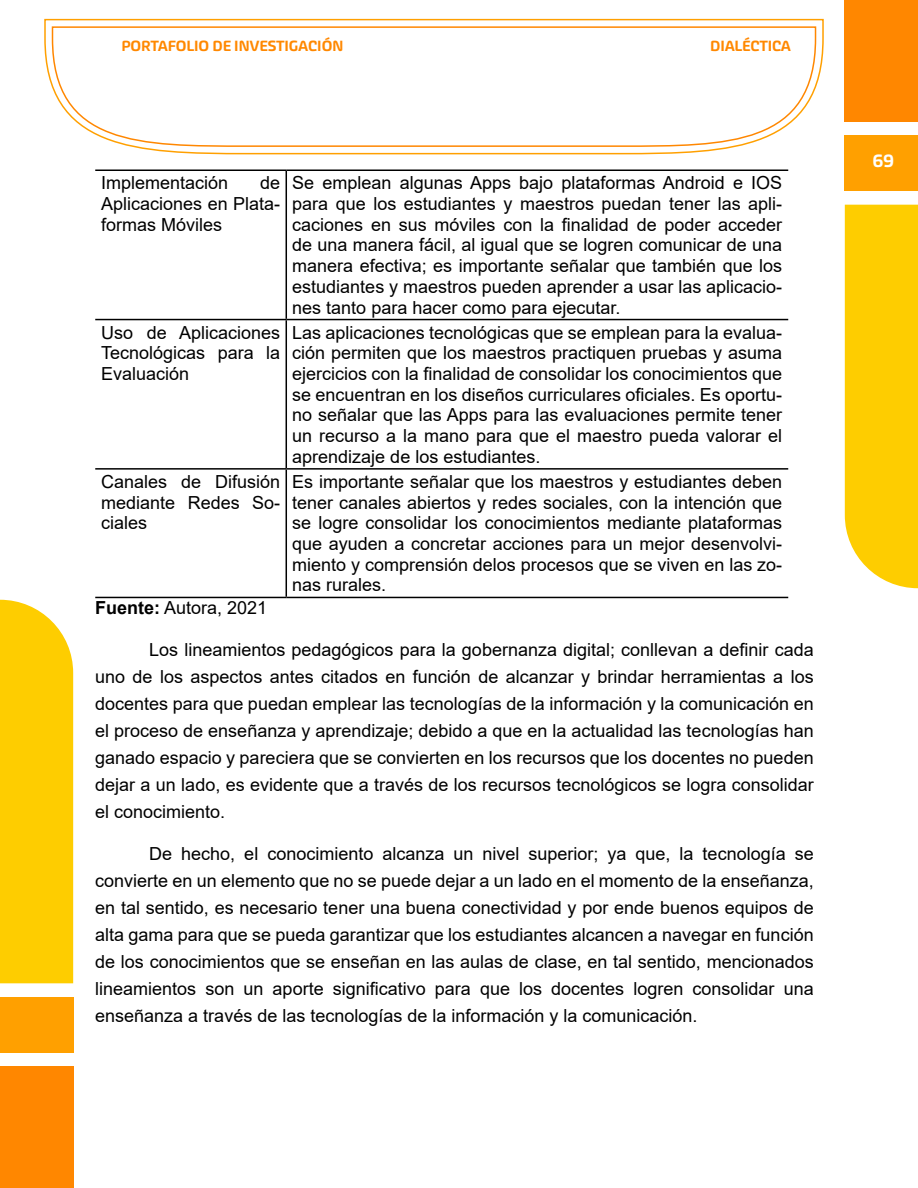
<style>
.page{position:relative;width:918px;height:1188px;background:#fff}
.page>*{position:absolute;margin:0;border:0;box-sizing:border-box;transform-origin:0 0}
.t1{font:18px/20.7px "Arial";color:#000;text-align:justify}
.t2{font:500 18px "Akceler Aalt";color:#fff}
.t3{font:500 15px "Akceler Aalt";color:#f80}
.s1{font-weight:700}
</style>
<div class="page">
<div style="left:845px;top:0;width:73px;height:122px;background:#ff8700"></div>
<div style="left:845px;top:135px;width:73px;height:56px;background:#ffa000"></div>
<div style="left:845px;top:205px;width:73px;height:383px;background:#fecd00"></div>
<div style="left:0;top:1066px;width:73px;height:122px;background:#ff8700"></div>
<div style="left:0;top:997px;width:73px;height:56px;background:#ffa000"></div>
<div style="left:0;top:600px;width:73px;height:383px;background:#fecd00"></div>
<svg style="left:44px;top:18px;width:780px;height:137px"></svg>
<svg style="left:51px;top:26px;width:766px;height:122px"></svg>
<hr style="left:95px;top:170px;width:191px;height:1px;background:#000">
<hr style="left:286px;top:170px;width:502px;height:1px;background:#000">
<hr style="left:286px;top:171px;width:1px;height:148px;background:#000">
<hr style="left:95px;top:319px;width:191px;height:1px;background:#000">
<hr style="left:286px;top:319px;width:502px;height:1px;background:#000">
<hr style="left:286px;top:320px;width:1px;height:148px;background:#000">
<hr style="left:95px;top:468px;width:191px;height:2px;background:#000">
<hr style="left:286px;top:468px;width:502px;height:2px;background:#000">
<hr style="left:286px;top:470px;width:1px;height:127px;background:#000">
<hr style="left:95px;top:597px;width:191px;height:1px;background:#000">
<hr style="left:286px;top:597px;width:502px;height:1px;background:#000">
<p class="t3" style="left:122px;top:35px;width:223px">PORTAFOLIO DE INVESTIGACIÓN</p>
<p class="t3" style="left:710px;top:35px;width:82px">DIALÉCTICA</p>
<p class="t1" style="left:101px;top:173px;width:181px;text-indent:159px">de Aplicaciones en Plata&shy;formas Móviles</p>
<p class="t1" style="left:292px;top:173px;width:491px">Se emplean algunas Apps bajo plataformas Android e IOS para que los estudiantes y maestros puedan tener las apli&shy;caciones en sus móviles con la finalidad de poder acceder de una manera fácil, al igual que se logren comunicar de una manera efectiva; es importante señalar que también que los estudiantes y maestros pueden aprender a usar las aplicacio&shy;nes tanto para hacer como para ejecutar.</p>
<p class="t1" style="left:101px;top:322px;width:181px">Uso de Aplicaciones Tecnológicas para la Evaluación</p>
<p class="t1" style="left:292px;top:322px;width:491px">Las aplicaciones tecnológicas que se emplean para la evalua&shy;ción permiten que los maestros practiquen pruebas y asuma ejercicios con la finalidad de consolidar los conocimientos que se encuentran en los diseños curriculares oficiales. Es oportu&shy;no señalar que las Apps para las evaluaciones permite tener un recurso a la mano para que el maestro pueda valorar el aprendizaje de los estudiantes.</p>
<p class="t1" style="left:101px;top:471px;width:181px">Canales de Difusión mediante Redes So&shy;ciales</p>
<p class="t1" style="left:292px;top:471px;width:491px">Es importante señalar que los maestros y estudiantes deben tener canales abiertos y redes sociales, con la intención que se logre consolidar los conocimientos mediante plataformas que ayuden a concretar acciones para un mejor desenvolvi&shy;miento y comprensión delos procesos que se viven en las zo&shy;nas rurales.</p>
<p class="t1" style="left:95px;top:597px;width:174px"><span class="s1">Fuente:</span> Autora, 2021</p>
<p class="t1" style="left:95px;top:636px;width:720px;line-height:27px;text-indent:54px">Los lineamientos pedagógicos para la gobernanza digital; conllevan a definir cada uno de los aspectos antes citados en función de alcanzar y brindar herramientas a los docentes para que puedan emplear las tecnologías de la información y la comunicación en el proceso de enseñanza y aprendizaje; debido a que en la actualidad las tecnologías han ganado espacio y pareciera que se convierten en los recursos que los docentes no pueden dejar a un lado, es evidente que a través de los recursos tecnológicos se logra consolidar el conocimiento.</p>
<p class="t1" style="left:95px;top:840px;width:720px;line-height:27px;text-indent:54px">De hecho, el conocimiento alcanza un nivel superior; ya que, la tecnología se convierte en un elemento que no se puede dejar a un lado en el momento de la enseñanza, en tal sentido, es necesario tener una buena conectividad y por ende buenos equipos de alta gama para que se pueda garantizar que los estudiantes alcancen a navegar en función de los conocimientos que se enseñan en las aulas de clase, en tal sentido, mencionados lineamientos son un aporte significativo para que los docentes logren consolidar una enseñanza a través de las tecnologías de la información y la comunicación.</p>
<p class="t1" style="left:101px;top:173px;width:129px">Implementación</p>
<p class="t2" style="left:873px;top:147px;width:23px">69</p>
</div>
